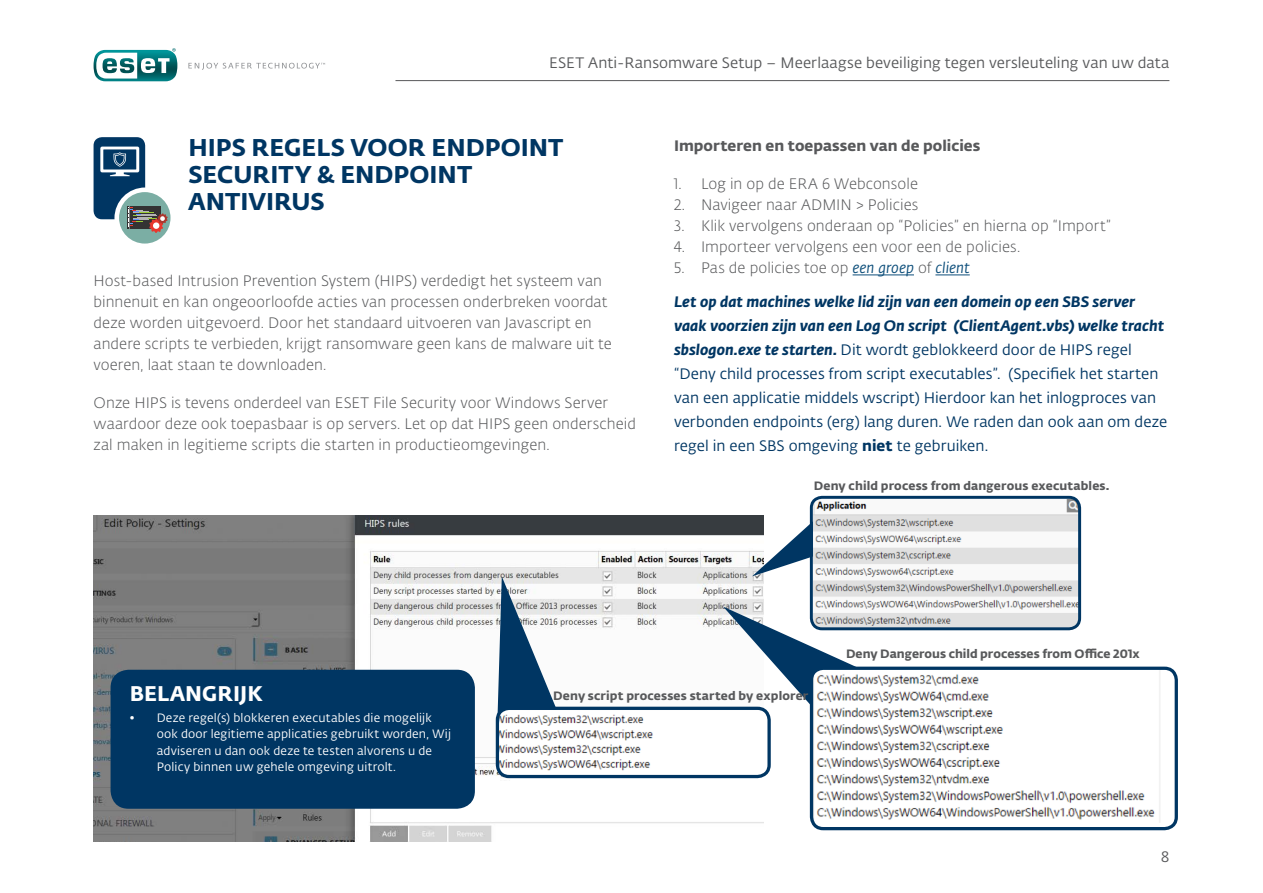
<style>
.page{position:relative;width:1263px;height:893px;background:#fff}
.page>*{position:absolute;margin:0;border:0;box-sizing:border-box;transform-origin:0 0}
.t1{font:24px/27px "Fedra Sans Alt Pro Bold LF";letter-spacing:.005em;color:#003663}
.t2{font:21px "Fedra Sans Alt Pro Bold LF";letter-spacing:.005em;color:#fff}
.t3{font:15px/21px "Fedra Sans Alt Pro Light LF";letter-spacing:.005em;color:#58595b}
.t4{font:15px/24px "Fedra Sans Alt Pro Book LF";letter-spacing:.005em;color:#003663}
.t5{font:15px/24px "Fedra Sans Alt Pro Bold Italic LF";color:#003663}
.t6{font:15px "Fedra Sans Alt Pro Book LF";letter-spacing:.005em;color:#58595b}
.t7{font:15px "Fedra Sans Alt Pro Bold LF";letter-spacing:.005em;color:#58595b}
.t8{font:12px/16.5px "Fedra Sans Alt Pro Book LF";letter-spacing:.015em;color:#fff}
.t9{font:12px "Fedra Sans Alt Pro Bold LF";letter-spacing:.01em;color:#58595b}
.s1{font-family:"Fedra Sans Alt Pro Book Italic LF";color:#0e4f7b}
.s2{font-family:"Fedra Sans Alt Pro Bold Italic LF"}
.s3{font-family:"Fedra Sans Alt Pro Bold LF"}
</style>
<div class="page">
<svg style="left:94px;top:48px;width:83px;height:33px"></svg>
<svg style="left:188px;top:63px;width:137px;height:7px"></svg>
<hr style="left:395px;top:80px;width:774px;height:1px;background:#58595b">
<div style="left:94px;top:137px;width:51px;height:82px;background:#003663;border-radius:9px"></div>
<svg style="left:100px;top:147px;width:39px;height:29px"></svg>
<img style="left:93px;top:515px;width:670px;height:327px">
<svg style="left:723px;top:607px;width:156px;height:127px"></svg>
<svg style="left:752px;top:506px;width:58px;height:70px"></svg>
<svg style="left:498px;top:576px;width:59px;height:134px"></svg>
<img style="left:813px;top:498px;width:266px;height:131px">
<div style="left:810px;top:496px;width:271px;height:134px;border:3px solid #003663;border-radius:11px"></div>
<img style="left:497px;top:710px;width:272px;height:66px">
<div style="left:496px;top:707px;width:275px;height:71px;border:3px solid #003663;border-radius:12px"></div>
<img style="left:813px;top:669px;width:347px;height:154px">
<div style="left:810px;top:667px;width:368px;height:163px;border:3px solid #003663;border-radius:12px"></div>
<hr style="left:853px;top:275px;width:61px;height:1px;background:#0e4f7b">
<hr style="left:935px;top:275px;width:35px;height:1px;background:#0e4f7b">
<div style="left:111px;top:670px;width:364px;height:139px;background:#003663;border-radius:18px"></div>
<div style="left:114px;top:187px;width:62px;height:62px;background:#fff;border-radius:50%"></div>
<div style="left:119px;top:192px;width:52px;height:52px;background:#7baea4;border-radius:50%"></div>
<svg style="left:123px;top:206px;width:45px;height:27px"></svg>
<p class="t6" style="left:549px;top:52px;width:622px">ESET Anti-Ransomware Setup – Meerlaagse beveiliging tegen versleuteling van uw data</p>
<h1 class="t1" style="left:188px;top:132px;width:376px">HIPS REGELS VOOR ENDPOINT<br>SECURITY &amp; ENDPOINT<br>ANTIVIRUS</h1>
<p class="t3" style="left:94px;top:270px;width:520px">Host-based Intrusion Prevention System (HIPS) verdedigt het systeem van binnenuit en kan ongeoorloofde acties van processen onderbreken voordat deze worden uitgevoerd. Door het standaard uitvoeren van Javascript en andere scripts te verbieden, krijgt ransomware geen kans de malware uit te voeren, laat staan te downloaden.</p>
<p class="t3" style="left:94px;top:392px;width:544px">Onze HIPS is tevens onderdeel van ESET File Security voor Windows Server waardoor deze ook toepasbaar is op servers. Let op dat HIPS geen onderscheid zal maken in legitieme scripts die starten in productieomgevingen.</p>
<p class="t7" style="left:674px;top:134px;width:308px">Importeren en toepassen van de policies</p>
<p class="t3" style="left:674px;top:173px;width:245px">1. Log in op de ERA 6 Webconsole</p>
<p class="t3" style="left:674px;top:194px;width:246px">2. Navigeer naar ADMIN &gt; Policies</p>
<p class="t3" style="left:674px;top:215px;width:438px">3. Klik vervolgens onderaan op “Policies” en hierna op “Import”</p>
<p class="t3" style="left:674px;top:236px;width:346px">4. Importeer vervolgens een voor een de policies.</p>
<p class="t3" style="left:674px;top:257px;width:297px">5. Pas de policies toe op <span class="s1">een groep</span> of <span class="s1">client</span></p>
<p class="t5" style="left:674px;top:288px;width:492px">Let op dat machines welke lid zijn van een domein op een SBS server vaak voorzien zijn van een Log On script (ClientAgent.vbs) welke tracht</p>
<p class="t4" style="left:674px;top:337px;width:495px"><span class="s2">sbslogon.exe te starten.</span> Dit wordt geblokkeerd door de HIPS regel “Deny child processes from script executables”. (Specifiek het starten van een applicatie middels wscript) Hierdoor kan het inlogproces van verbonden endpoints (erg) lang duren. We raden dan ook aan om deze regel in een SBS omgeving <span class="s3">niet</span> te gebruiken.</p>
<p class="t9" style="left:814px;top:476px;width:297px">Deny child process from dangerous executables.</p>
<p class="t9" style="left:846px;top:644px;width:295px">Deny Dangerous child processes from Office 201x</p>
<h2 class="t2" style="left:130px;top:676px;width:134px">BELANGRIJK</h2>
<p class="t8" style="left:157px;top:709px;width:296px;text-indent:-27px">• Deze regel(s) blokkeren executables die mogelijk ook door legitieme applicaties gebruikt worden, Wij adviseren u dan ook deze te testen alvorens u de Policy binnen uw gehele omgeving uitrolt.</p>
<p class="t9" style="left:553px;top:686px;width:257px">Deny script processes started by explorer</p>
<p class="t6" style="left:1161px;top:846px;width:10px">8</p>
</div>
